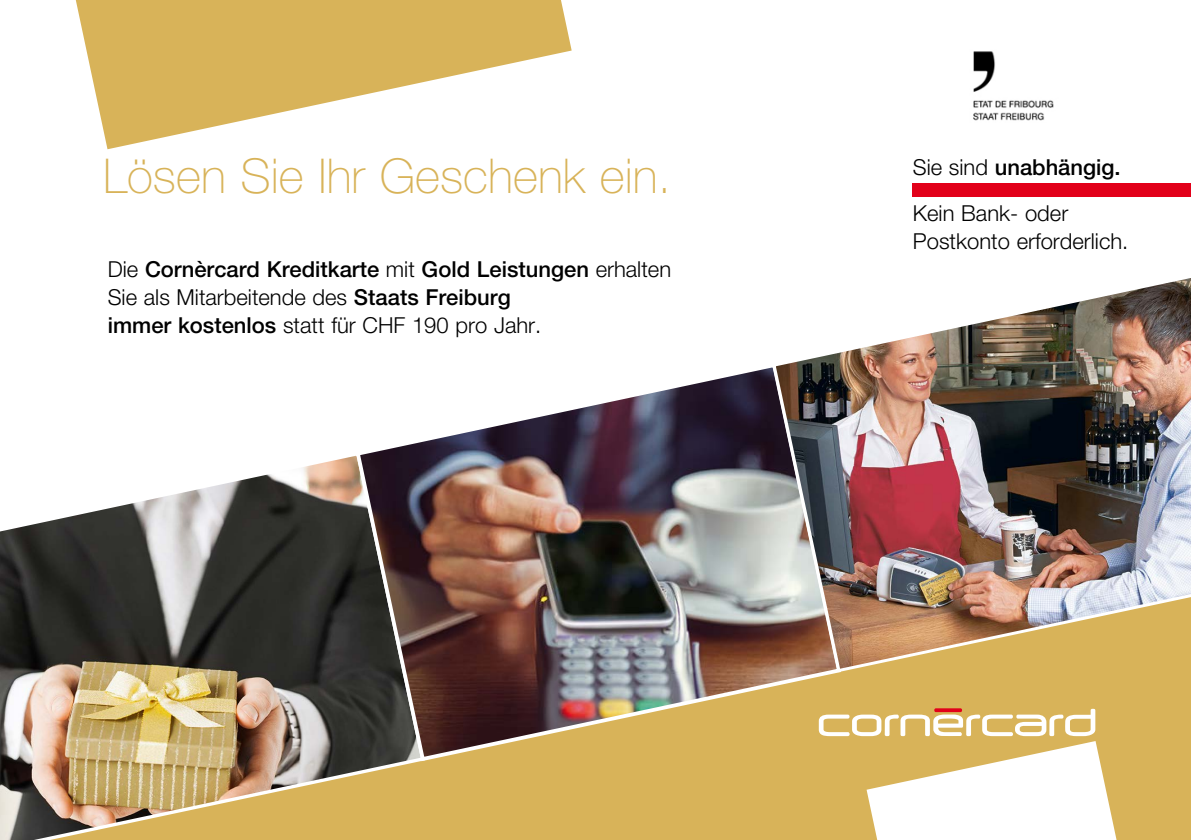
<style>
.page{position:relative;width:1191px;height:840px;background:#fff}
.page>*{position:absolute;margin:0;border:0;box-sizing:border-box;transform-origin:0 0}
.t1{font:100 48px "Helvetica Neue LT Std";color:#d8b359}
.t2{font:500 22px/28px "Helvetica Neue LT Std";color:#000}
.t3{font:300 22px/28px "Helvetica Neue LT Std";color:#000}
.s1{font-weight:300}
</style>
<div class="page">
<div style="left:0;top:544px;width:1191px;height:295px;background:#d8b359"></div>
<img style="left:0;top:456px;width:412px;height:383px">
<img style="left:354px;top:368px;width:482px;height:395px">
<img style="left:770px;top:278px;width:421px;height:395px">
<div style="left:913px;top:183px;width:278px;height:13px;background:#e2001a"></div>
<svg style="left:76px;top:0;width:495px;height:149px;fill:#d8b359"></svg>
<svg style="left:819px;top:708px;width:297px;height:131px"></svg>
<hr style="left:934px;top:708px;width:28px;height:3px;background:#e2001a;border-radius:2px">
<img style="left:973px;top:51px;width:81px;height:70px">
<h1 class="t1" style="left:103px;top:149px;width:569px">Lösen Sie Ihr Geschenk ein.</h1>
<p class="t2" style="left:913px;top:152px;width:209px"><span class="s1">Sie sind</span> unabhängig.</p>
<p class="t2" style="left:108px;top:254px;width:565px"><span class="s1">Die</span> Cornèrcard Kreditkarte <span class="s1">mit</span> Gold Leistungen <span class="s1">erhalten<br>Sie als Mitarbeitende des</span> Staats Freiburg<br>immer kostenlos <span class="s1">statt für CHF 190 pro Jahr.</span></p>
<p class="t3" style="left:913px;top:198px;width:217px">Kein Bank- oder<br>Postkonto erforderlich.</p>
</div>
